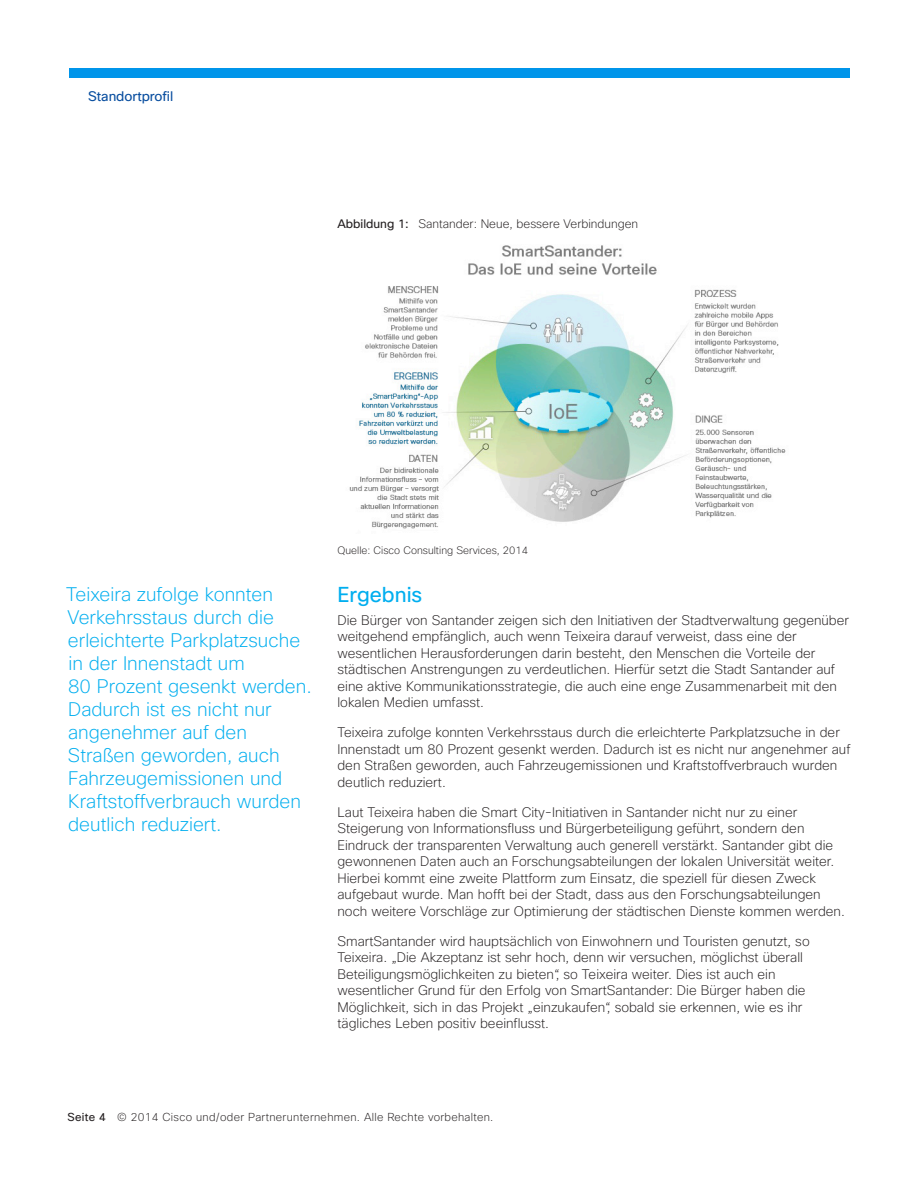
<style>
.page{position:relative;width:918px;height:1188px;background:#fff}
.page>*{position:absolute;margin:0;border:0;box-sizing:border-box;transform-origin:0 0}
.Body_1{font:21px "Cisco Sans";color:#00aeef}
.Quote_body{font:200 19.2px/23px "Cisco Sans";color:#00aeef}
.Body_1-2{font:200 13.5px/16.5px "Cisco Sans";color:#231f20}
.Page_head_1{font:13.5px "Cisco Sans";color:#0a4fa0}
.Body_1-3{font:200 12px "Cisco Sans";color:#231f20}
.Folio{font:200 11.25px "Cisco Sans";letter-spacing:.025em;color:#231f20}
.Body_1-4{font:200 10.5px "Cisco Sans";color:#231f20}
.s1{font-weight:400}
</style>
<div class="page">
<div style="left:69px;top:68px;width:780px;height:10px;background:#0095ea"></div>
<img style="left:349px;top:245px;width:437px;height:284px">
<p class="Page_head_1" style="left:88px;top:88px;width:87px">Standortprofil</p>
<p class="Body_1-3" style="left:338px;top:216px;width:302px"><span class="s1">Abbildung 1:</span> Santander: Neue, bessere Verbindungen</p>
<p class="Quote_body" style="left:66px;top:583px;width:247px">Teixeira zufolge konnten<br>Verkehrsstaus durch die erleichterte Parkplatzsuche in der Innenstadt um<br>80 Prozent gesenkt werden.<br>Dadurch ist es nicht nur angenehmer auf den<br>Straßen geworden, auch<br>Fahrzeugemissionen und<br>Kraftstoffverbrauch wurden deutlich reduziert.</p>
<p class="Body_1-4" style="left:338px;top:544px;width:192px">Quelle: Cisco Consulting Services, 2014</p>
<p class="Body_1" style="left:338px;top:581px;width:86px">Ergebnis</p>
<p class="Body_1-2" style="left:338px;top:612px;width:513px">Die Bürger von Santander zeigen sich den Initiativen der Stadtverwaltung gegenüber weitgehend empfänglich, auch wenn Teixeira darauf verweist, dass eine der wesentlichen Herausforderungen darin besteht, den Menschen die Vorteile der städtischen Anstrengungen zu verdeutlichen. Hierfür setzt die Stadt Santander auf eine aktive Kommunikationsstrategie, die auch eine enge Zusammenarbeit mit den lokalen Medien umfasst.</p>
<p class="Body_1-2" style="left:338px;top:724px;width:514px">Teixeira zufolge konnten Verkehrsstaus durch die erleichterte Parkplatzsuche in der Innenstadt um 80 Prozent gesenkt werden. Dadurch ist es nicht nur angenehmer auf den Straßen geworden, auch Fahrzeugemissionen und Kraftstoffverbrauch wurden deutlich reduziert.</p>
<p class="Body_1-2" style="left:338px;top:804px;width:509px">Laut Teixeira haben die Smart City-Initiativen in Santander nicht nur zu einer Steigerung von Informationsfluss und Bürgerbeteiligung geführt, sondern den Eindruck der transparenten Verwaltung auch generell verstärkt. Santander gibt die gewonnenen Daten auch an Forschungsabteilungen der lokalen Universität weiter.<br>Hierbei kommt eine zweite Plattform zum Einsatz, die speziell für diesen Zweck aufgebaut wurde. Man hofft bei der Stadt, dass aus den Forschungsabteilungen noch weitere Vorschläge zur Optimierung der städtischen Dienste kommen werden.</p>
<p class="Body_1-2" style="left:338px;top:933px;width:474px">SmartSantander wird hauptsächlich von Einwohnern und Touristen genutzt, so Teixeira. „Die Akzeptanz ist sehr hoch, denn wir versuchen, möglichst überall Beteiligungsmöglichkeiten zu bieten“, so Teixeira weiter. Dies ist auch ein wesentlicher Grund für den Erfolg von SmartSantander: Die Bürger haben die Möglichkeit, sich in das Projekt „einzukaufen“, sobald sie erkennen, wie es ihr tägliches Leben positiv beeinflusst.</p>
<p class="Folio" style="left:68px;top:1109px;width:428px"><span class="s1">Seite 4</span> © 2014 Cisco und/oder Partnerunternehmen. Alle Rechte vorbehalten.</p>
</div>
